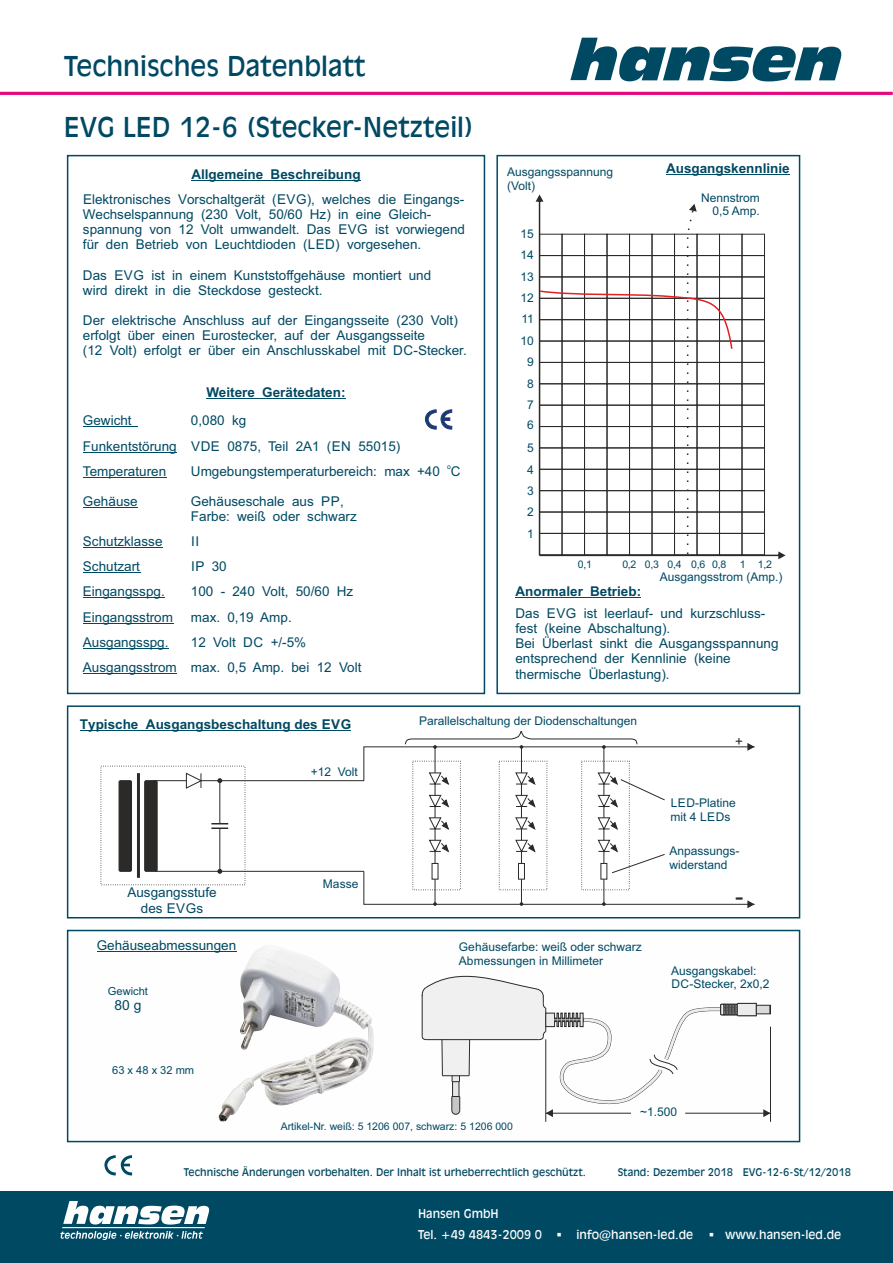
<style>
.page{position:relative;width:893px;height:1263px;background:#fff}
.page>*{position:absolute;margin:0;border:0;box-sizing:border-box;transform-origin:0 0}
.t1{font:27px "Incised 901 BT";color:#004963}
.t2{font:24.9px "Arial";color:#2b2a29}
.t3{font:13.8px "Arial";color:#004963}
.t4{font:13.5px/15.1px "Arial";color:#004963}
.t5{font:700 13.5px "Arial";color:#004963}
.t6{font:13.5px "Arial";color:#2b2a29}
.t7{font:12px/13.4px "Arial";color:#004963}
.t8{font:12px/21.8px "Incised 901 BT";color:#fefefe}
.t9{font:11.1px "Arial";color:#004963}
.t10{font:10.5px "Incised 901 BT";color:#004963}
.t11{font:10.5px "Arial";color:#004963}
.t12{font:6.75px "Arial";color:#004963}
</style>
<div class="page">
<svg style="left:104px;top:1155px;width:28px;height:21px"></svg>
<svg style="left:66px;top:929px;width:735px;height:214px"></svg>
<div style="left:119px;top:780px;width:13px;height:91px;background:#2b2a29;border:1px solid #2b2a29"></div>
<div style="left:145px;top:780px;width:12px;height:91px;background:#2b2a29;border:1px solid #2b2a29"></div>
<hr style="left:137px;top:773px;width:3px;height:105px;background:#2b2a29">
<hr style="left:153px;top:780px;width:211px;height:1px;background:#2b2a29">
<svg style="left:186px;top:773px;width:16px;height:15px"></svg>
<hr style="left:154px;top:871px;width:210px;height:1px;background:#2b2a29">
<svg style="left:211px;top:823px;width:17px;height:6px"></svg>
<hr style="left:220px;top:780px;width:1px;height:43px;background:#2b2a29">
<hr style="left:220px;top:829px;width:1px;height:43px;background:#2b2a29">
<svg style="left:218px;top:778px;width:4px;height:5px"></svg>
<hr style="left:88px;top:730px;width:54px;height:1px;background:#004963">
<hr style="left:146px;top:730px;width:175px;height:1px;background:#004963">
<hr style="left:321px;top:730px;width:30px;height:1px;background:#004963">
<hr style="left:191px;top:180px;width:170px;height:1px;background:#004963">
<hr style="left:206px;top:398px;width:140px;height:1px;background:#004963">
<hr style="left:83px;top:427px;width:54px;height:1px;background:#004963">
<hr style="left:83px;top:452px;width:94px;height:1px;background:#004963">
<hr style="left:83px;top:477px;width:83px;height:1px;background:#004963">
<hr style="left:83px;top:507px;width:55px;height:1px;background:#004963">
<hr style="left:83px;top:547px;width:80px;height:1px;background:#004963">
<hr style="left:83px;top:572px;width:57px;height:1px;background:#004963">
<hr style="left:83px;top:598px;width:82px;height:1px;background:#004963">
<hr style="left:83px;top:623px;width:90px;height:1px;background:#004963">
<hr style="left:83px;top:648px;width:86px;height:1px;background:#004963">
<hr style="left:83px;top:673px;width:94px;height:1px;background:#004963">
<svg style="left:425px;top:409px;width:27px;height:20px"></svg>
<hr style="left:97px;top:951px;width:139px;height:1px;background:#004963">
<svg style="left:536px;top:194px;width:249px;height:365px"></svg>
<hr style="left:666px;top:174px;width:124px;height:1px;background:#004963">
<hr style="left:604px;top:747px;width:1px;height:158px;background:#2b2a29">
<svg style="left:598px;top:817px;width:20px;height:13px"></svg>
<hr style="left:515px;top:598px;width:126px;height:1px;background:#004963">
<hr style="left:521px;top:747px;width:1px;height:158px;background:#2b2a29">
<svg style="left:515px;top:817px;width:20px;height:13px"></svg>
<hr style="left:435px;top:747px;width:1px;height:158px;background:#2b2a29">
<svg style="left:363px;top:840px;width:392px;height:68px"></svg>
<svg style="left:429px;top:817px;width:20px;height:14px"></svg>
<svg style="left:363px;top:731px;width:392px;height:77px"></svg>
<div style="left:67px;top:705px;width:733px;height:213px;border:1px solid #004963"></div>
<div style="left:496px;top:155px;width:304px;height:539px;border:1px solid #004963"></div>
<hr style="left:545px;top:1039px;width:1px;height:83px;background:#2b2a29">
<hr style="left:770px;top:1026px;width:1px;height:96px;background:#2b2a29">
<img style="left:219px;top:943px;width:155px;height:179px">
<svg style="left:422px;top:965px;width:349px;height:152px"></svg>
<hr style="left:0;top:92px;width:893px;height:3px;background:#e5097f">
<svg style="left:570px;top:38px;width:271px;height:43px"></svg>
<div style="left:0;top:1192px;width:893px;height:71px;background:#004963"></div>
<svg style="left:60px;top:1231px;width:143px;height:9px"></svg>
<hr style="left:62px;top:1227px;width:143px;height:1px;background:#fefefe">
<svg style="left:63px;top:1201px;width:146px;height:23px"></svg>
<h1 class="t1" style="left:64px;top:56px;width:303px">Technisches Datenblatt</h1>
<h1 class="t1" style="left:64px;top:116px;width:412px">EVG LED 12-6 (Stecker-Netzteil)</h1>
<p class="t5" style="left:191px;top:169px;width:171px">Allgemeine Beschreibung</p>
<p class="t4" style="left:83px;top:193px;width:384px">Elektronisches Vorschaltgerät (EVG), welches die Eingangs-Wechselspannung (230 Volt, 50/60 Hz) in eine Gleich&shy;spannung von 12 Volt umwandelt. Das EVG ist vorwiegend für den Betrieb von Leuchtdioden (LED) vorgesehen.</p>
<p class="t4" style="left:83px;top:269px;width:350px">Das EVG ist in einem Kunststoffgehäuse montiert und wird direkt in die Steckdose gesteckt.</p>
<p class="t4" style="left:83px;top:314px;width:385px">Der elektrische Anschluss auf der Eingangsseite (230 Volt) erfolgt über einen Eurostecker, auf der Ausgangsseite<br>(12 Volt) erfolgt er über ein Anschlusskabel mit DC-Stecker.</p>
<p class="t5" style="left:206px;top:387px;width:141px">Weitere Gerätedaten:</p>
<p class="t4" style="left:83px;top:414px;width:50px">Gewicht</p>
<p class="t4" style="left:83px;top:409px;width:319px;line-height:25.2px;text-indent:108px">0,080 kg<br>Funkentstörung VDE 0875, Teil 2A1 (EN 55015)</p>
<p class="t12" style="left:447px;top:464px;width:5px">o</p>
<p class="t4" style="left:83px;top:465px;width:85px">Temperaturen</p>
<p class="t4" style="left:191px;top:465px;width:271px">Umgebungstemperaturbereich: max +40 C</p>
<p class="t4" style="left:83px;top:495px;width:56px">Gehäuse</p>
<p class="t4" style="left:191px;top:495px;width:167px">Gehäuseschale aus PP,<br>Farbe: weiß oder schwarz</p>
<p class="t4" style="left:83px;top:535px;width:81px">Schutzklasse</p>
<p class="t4" style="left:191px;top:535px;width:9px">II</p>
<p class="t4" style="left:83px;top:560px;width:59px">Schutzart</p>
<p class="t4" style="left:191px;top:560px;width:37px">IP 30</p>
<p class="t4" style="left:83px;top:585px;width:83px">Eingangsspg.</p>
<p class="t4" style="left:191px;top:585px;width:164px">100 - 240 Volt, 50/60 Hz</p>
<p class="t4" style="left:83px;top:610px;width:92px">Eingangsstrom</p>
<p class="t4" style="left:191px;top:610px;width:102px">max. 0,19 Amp.</p>
<p class="t4" style="left:83px;top:636px;width:87px">Ausgangsspg.</p>
<p class="t4" style="left:83px;top:630px;width:280px;line-height:25.2px;text-indent:108px">12 Volt DC +/-5%<br>Ausgangsstrom max. 0,5 Amp. bei 12 Volt</p>
<p class="t7" style="left:507px;top:166px;width:108px">Ausgangsspannung (Volt)</p>
<p class="t7" style="left:521px;top:228px;width:15px">15</p>
<p class="t7" style="left:521px;top:249px;width:15px">14</p>
<p class="t7" style="left:521px;top:271px;width:15px">13</p>
<p class="t7" style="left:521px;top:292px;width:15px">12</p>
<p class="t7" style="left:521px;top:314px;width:14px">11</p>
<p class="t7" style="left:521px;top:335px;width:15px">10</p>
<p class="t7" style="left:527px;top:357px;width:8px">9</p>
<p class="t7" style="left:527px;top:374px;width:8px;line-height:21.5px">8<br>7</p>
<p class="t7" style="left:527px;top:438px;width:8px;line-height:21.5px">5<br>4</p>
<p class="t7" style="left:527px;top:503px;width:8px;line-height:21.5px">2<br>1</p>
<p class="t7" style="left:527px;top:419px;width:8px">6</p>
<p class="t7" style="left:527px;top:485px;width:8px">3</p>
<p class="t5" style="left:666px;top:163px;width:125px">Ausgangskennlinie</p>
<p class="t7" style="left:701px;top:192px;width:60px;text-align:right">Nennstrom<br>0,5 Amp.</p>
<p class="t11" style="left:578px;top:560px;width:16px">0,1</p>
<p class="t11" style="left:622px;top:560px;width:16px">0,2</p>
<p class="t11" style="left:667px;top:560px;width:16px">0,4</p>
<p class="t11" style="left:712px;top:560px;width:16px">0,8</p>
<p class="t11" style="left:758px;top:560px;width:16px">1,2</p>
<p class="t11" style="left:645px;top:560px;width:16px">0,3</p>
<p class="t11" style="left:691px;top:560px;width:16px">0,6</p>
<p class="t11" style="left:740px;top:560px;width:7px">1</p>
<p class="t7" style="left:660px;top:572px;width:124px">Ausgangsstrom (Amp.)</p>
<p class="t5" style="left:515px;top:587px;width:127px">Anormaler Betrieb:</p>
<p class="t4" style="left:515px;top:607px;width:265px">Das EVG ist leerlauf- und kurzschluss&shy;fest (keine Abschaltung).<br>Bei Überlast sinkt die Ausgangsspannung entsprechend der Kennlinie (keine thermische Überlastung).</p>
<p class="t5" style="left:80px;top:719px;width:273px">Typische Ausgangsbeschaltung des EVG</p>
<p class="t7" style="left:419px;top:715px;width:220px">Parallelschaltung der Diodenschaltungen</p>
<p class="t7" style="left:311px;top:766px;width:49px">+12 Volt</p>
<p class="t6" style="left:735px;top:736px;width:9px">+</p>
<p class="t7" style="left:671px;top:796px;width:67px;line-height:14.4px">LED-Platine mit 4 LEDs</p>
<p class="t7" style="left:669px;top:845px;width:72px;line-height:14.4px">Anpassungs&shy;widerstand</p>
<p class="t7" style="left:323px;top:878px;width:37px">Masse</p>
<p class="t4" style="left:127px;top:885px;width:91px;line-height:16.2px;text-align:center">Ausgangsstufe des EVGs</p>
<h2 class="t2" style="left:735px;top:886px;width:10px">-</h2>
<p class="t4" style="left:97px;top:939px;width:141px">Gehäuseabmessungen</p>
<p class="t7" style="left:459px;top:941px;width:184px">Gehäusefarbe: weiß oder schwarz<br>Abmessungen in Millimeter</p>
<p class="t9" style="left:108px;top:987px;width:42px">Gewicht</p>
<p class="t3" style="left:114px;top:1000px;width:28px">80 g</p>
<p class="t9" style="left:112px;top:1066px;width:84px">63 x 48 x 32 mm</p>
<p class="t7" style="left:671px;top:965px;width:100px">Ausgangskabel:<br>DC-Stecker, 2x0,2</p>
<p class="t11" style="left:281px;top:1123px;width:234px">Artikel-Nr. weiß: 5 1206 007, schwarz: 5 1206 000</p>
<p class="t7" style="left:640px;top:1106px;width:39px">~1.500</p>
<p class="t10" style="left:184px;top:1168px;width:404px">Technische Änderungen vorbehalten. Der Inhalt ist urheberrechtlich geschützt.</p>
<p class="t10" style="left:618px;top:1168px;width:235px">Stand: Dezember 2018 EVG-12-6-St/12/2018</p>
<p class="t8" style="left:418px;top:1203px;width:277px">Hansen GmbH<br>Tel. +49 4843-2009 0 ▪ info@hansen-led.de</p>
<p class="t8" style="left:709px;top:1225px;width:134px">▪ www.hansen-led.de</p>
</div>
